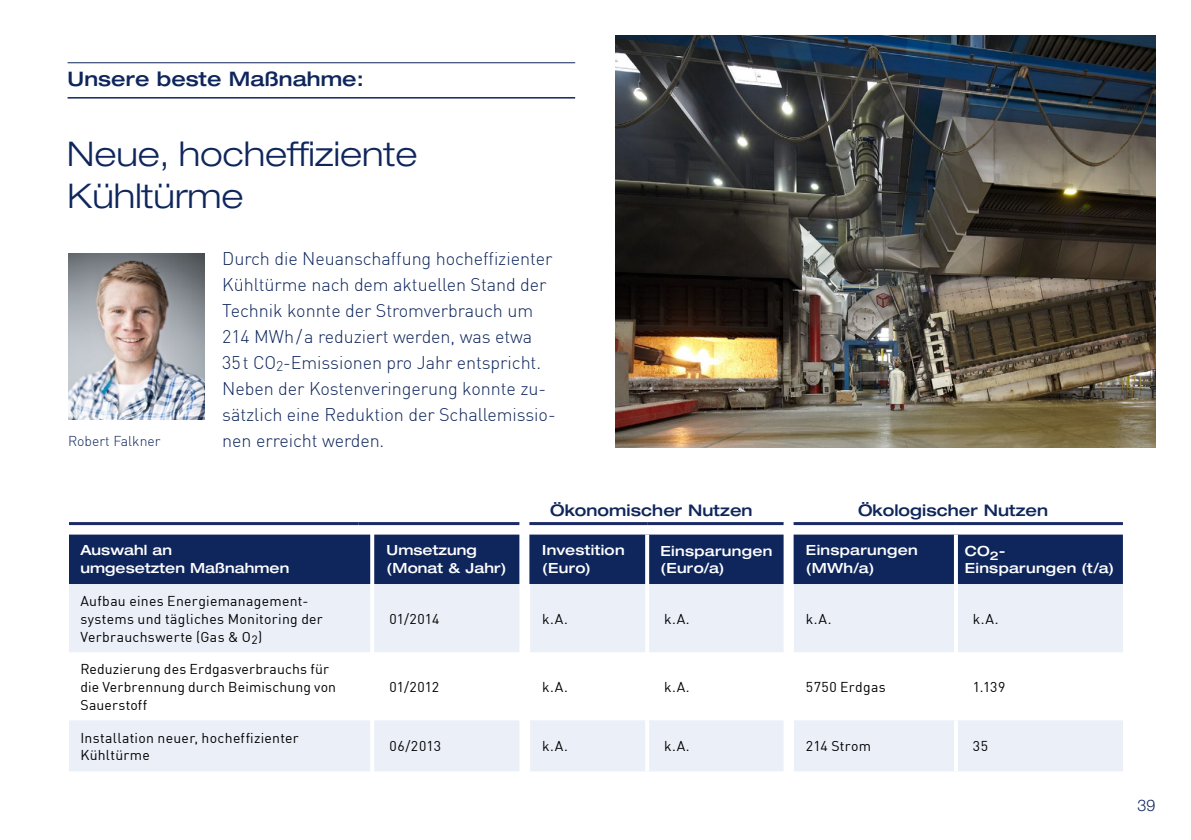
<style>
.page{position:relative;width:1191px;height:840px;background:#fff}
.page>*{position:absolute;margin:0;border:0;box-sizing:border-box;transform-origin:0 0}
.t1{font:300 expanded 34px/42px "Helvetica Neue LT Std";color:#0f265c}
.t2{font:500 expanded 20px "Helvetica Neue LT Std";letter-spacing:.005em;color:#0f265c}
.t3{font:300 18px/26px "DIN";letter-spacing:-.005em;color:#0f265c}
.t4{font:500 expanded 16px "Helvetica Neue LT Std";letter-spacing:.005em;color:#0f265c}
.t5{font:300 16px "Helvetica Neue LT Std";color:#0f265c}
.t6{font:14px/18px "DIN";letter-spacing:.02em;color:#000}
.t7{font:500 expanded 14px/18px "Helvetica Neue LT Std";letter-spacing:.015em;color:#fff}
.t8{font:300 14px "DIN";color:#0f265c}
</style>
<div class="page">
<img style="left:615px;top:36px;width:540px;height:411px">
<hr style="left:68px;top:62px;width:507px;height:1px;background:#0f265c">
<hr style="left:68px;top:97px;width:507px;height:1px;background:#0f265c">
<div style="left:69px;top:534px;width:1054px;height:49px;background:#0f265c"></div>
<svg style="left:69px;top:583px;width:1054px;height:188px;fill:#ebeff8"></svg>
<hr style="left:645px;top:583px;width:4px;height:68px;background:#fff">
<hr style="left:954px;top:583px;width:4px;height:68px;background:#fff">
<hr style="left:645px;top:720px;width:4px;height:51px;background:#fff">
<hr style="left:954px;top:720px;width:4px;height:51px;background:#fff">
<div style="left:520px;top:583px;width:10px;height:68px;background:#fff"></div>
<div style="left:784px;top:583px;width:10px;height:68px;background:#fff"></div>
<div style="left:520px;top:720px;width:10px;height:51px;background:#fff"></div>
<div style="left:784px;top:720px;width:10px;height:51px;background:#fff"></div>
<hr style="left:525px;top:521px;width:122px;height:3px;background:#1a2b68">
<hr style="left:647px;top:521px;width:142px;height:3px;background:#1a2b68">
<hr style="left:789px;top:521px;width:167px;height:3px;background:#1a2b68">
<hr style="left:956px;top:521px;width:167px;height:3px;background:#1a2b68">
<hr style="left:69px;top:521px;width:289px;height:3px;background:#1a2b68">
<hr style="left:358px;top:521px;width:167px;height:3px;background:#1a2b68">
<svg style="left:645px;top:534px;width:4px;height:49px"></svg>
<hr style="left:954px;top:534px;width:4px;height:49px;background:#fff">
<div style="left:520px;top:651px;width:10px;height:69px;background:#fff"></div>
<div style="left:784px;top:651px;width:10px;height:69px;background:#fff"></div>
<hr style="left:645px;top:651px;width:4px;height:69px;background:#fff">
<hr style="left:954px;top:651px;width:4px;height:69px;background:#fff">
<div style="left:519px;top:505px;width:10px;height:277px;background:#fff"></div>
<div style="left:783px;top:499px;width:10px;height:283px;background:#fff"></div>
<hr style="left:370px;top:527px;width:4px;height:264px;background:#fff">
<img style="left:68px;top:253px;width:137px;height:167px">
<h2 class="t2" style="left:68px;top:66px;width:298px">Unsere beste Maßnahme:</h2>
<h1 class="t1" style="left:67px;top:133px;width:352px">Neue, hocheffiziente<br>Kühltürme</h1>
<p class="t8" style="left:68px;top:432px;width:94px">Robert Falkner</p>
<p class="t3" style="left:222px;top:245px;width:335px">Durch die Neuanschaffung hocheffizienter Kühltürme nach dem aktuellen Stand der Technik konnte der Stromverbrauch um 214 MWh/a reduziert werden, was etwa 35t CO<sub>2</sub>-Emissionen pro Jahr entspricht.<br>Neben der Kostenveringerung konnte zu&shy;sätzlich eine Reduktion der Schallemissio&shy;nen erreicht werden.</p>
<p class="t4" style="left:550px;top:499px;width:204px">Ökonomischer Nutzen</p>
<p class="t4" style="left:858px;top:499px;width:192px">Ökologischer Nutzen</p>
<p class="t7" style="left:80px;top:540px;width:210px">Auswahl an<br>umgesetzten Maßnahmen</p>
<p class="t7" style="left:386px;top:540px;width:121px">Umsetzung (Monat &amp; Jahr)</p>
<p class="t7" style="left:542px;top:540px;width:84px">Investition (Euro)</p>
<p class="t7" style="left:660px;top:542px;width:113px;line-height:16.8px">Einsparungen (Euro/a)</p>
<p class="t7" style="left:806px;top:540px;width:113px">Einsparungen (MWh/a)</p>
<p class="t7" style="left:964px;top:542px;width:151px;line-height:16.8px">CO<sub>2</sub>-<br>Einsparungen (t/a)</p>
<p class="t6" style="left:80px;top:591px;width:244px">Aufbau eines Energiemanagement&shy;systems und tägliches Monitoring der<br>Verbrauchswerte (Gas &amp; O<sub>2</sub>)</p>
<p class="t6" style="left:389px;top:609px;width:51px">01/2014</p>
<p class="t6" style="left:542px;top:609px;width:27px">k.A.</p>
<p class="t6" style="left:664px;top:609px;width:27px">k.A.</p>
<p class="t6" style="left:806px;top:609px;width:27px">k.A.</p>
<p class="t6" style="left:973px;top:609px;width:27px">k.A.</p>
<p class="t6" style="left:80px;top:659px;width:257px">Reduzierung des Erdgasverbrauchs für die Verbrennung durch Beimischung von<br>Sauerstoff</p>
<p class="t6" style="left:389px;top:677px;width:51px">01/2012</p>
<p class="t6" style="left:542px;top:677px;width:27px">k.A.</p>
<p class="t6" style="left:664px;top:677px;width:27px">k.A.</p>
<p class="t6" style="left:806px;top:677px;width:81px">5750 Erdgas</p>
<p class="t6" style="left:973px;top:677px;width:34px">1.139</p>
<p class="t6" style="left:80px;top:728px;width:220px;line-height:16.8px">Installation neuer, hocheffizienter<br>Kühltürme</p>
<p class="t6" style="left:389px;top:736px;width:53px">06/2013</p>
<p class="t6" style="left:542px;top:736px;width:27px">k.A.</p>
<p class="t6" style="left:664px;top:736px;width:27px">k.A.</p>
<p class="t6" style="left:806px;top:736px;width:67px">214 Strom</p>
<p class="t6" style="left:973px;top:736px;width:17px">35</p>
<p class="t5" style="left:1137px;top:794px;width:19px">39</p>
</div>
